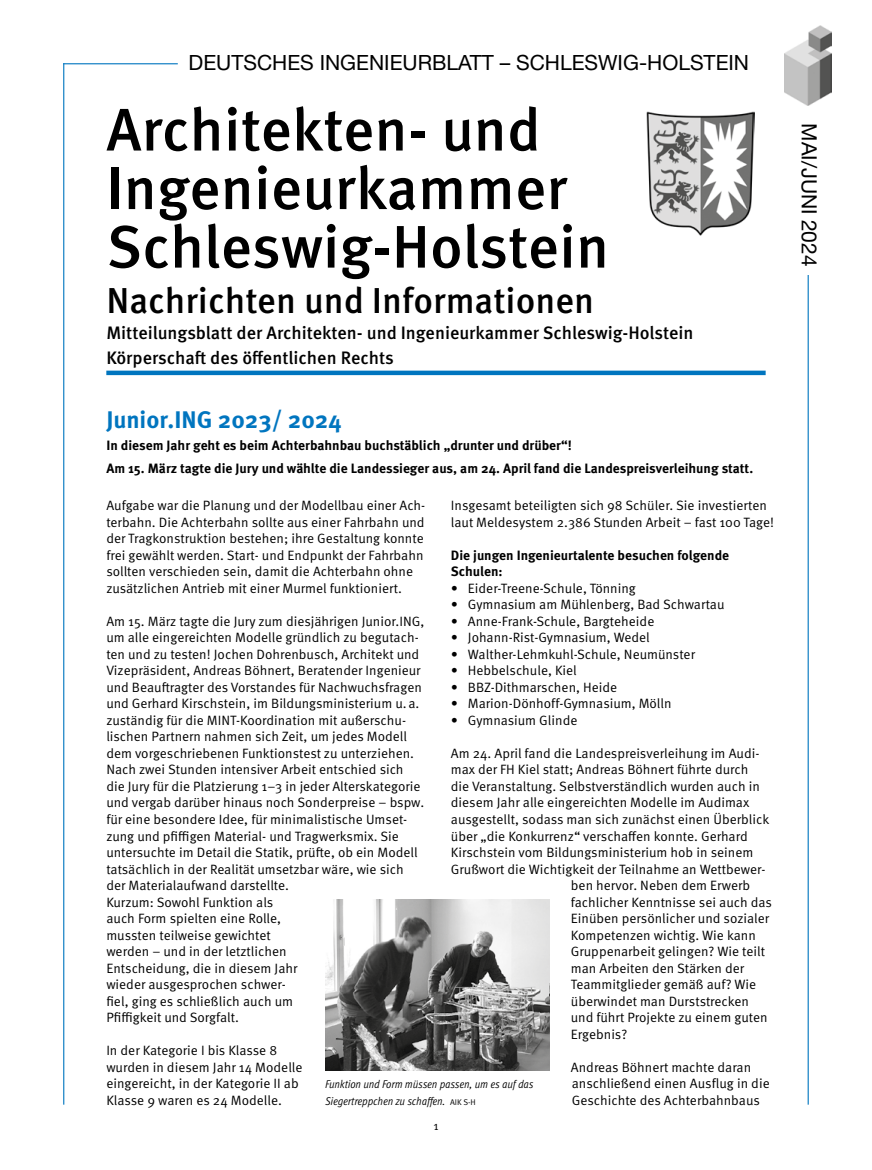
<style>
.page{position:relative;width:872px;height:1170px;background:#fff}
.page>*{position:absolute;margin:0;border:0;box-sizing:border-box;transform-origin:0 0}
.Titel{font:500 60px "Meta OT";color:#000}
.Titel_Unterzeile{font:500 36px "Meta OT";color:#000}
.Headline_16_pt{font:700 24px "Meta OT";color:#0075bf}
.t1{font:21px "Helvetica Neue LT Std";color:#000}
.Titel_letzte_Zeile{font:500 18px "Meta OT";color:#000}
.Fließtext{font:13.5px/16.5px "Meta OT Norm";color:#000}
.Fließtext_Liste{font:13.5px "Meta OT Norm";color:#000}
.Subline{font:700 13.5px/22.5px "Meta OT";color:#000}
.Fließtext-2{font:700 13.5px/16.5px "Meta OT";color:#000}
.t2{font:12px "Meta OT Norm";color:#000}
.Bildunterschrift{font:11.25px/16.5px "Meta OT Cond Norm Ita";color:#000}
.s1{font-family:"Meta OT Norm";font-size:8.25px}
</style>
<div class="page">
<hr style="left:807px;top:222px;width:1px;height:882px;background:#0075bf">
<hr style="left:63px;top:63px;width:1px;height:1041px;background:#0075bf">
<hr style="left:63px;top:63px;width:115px;height:1px;background:#0075bf">
<div style="left:797px;top:123px;width:24px;height:152px;background:#fff"></div>
<img style="left:784px;top:26px;width:47px;height:79px">
<img style="left:646px;top:111px;width:109px;height:124px">
<div style="left:106px;top:370px;width:659px;height:5px;background:#0075bf"></div>
<img style="left:325px;top:899px;width:224px;height:171px">
<h3 class="t1" style="left:189px;top:50px;width:562px">DEUTSCHES INGENIEURBLATT – SCHLESWIG-HOLSTEIN</h3>
<p class="Titel" style="left:106px;top:92px;width:436px">Architekten- und</p>
<p class="Titel" style="left:106px;top:151px;width:462px">Ingenieurkammer</p>
<p class="Titel" style="left:106px;top:209px;width:504px">Schleswig-Holstein</p>
<p class="Titel_Unterzeile" style="left:106px;top:278px;width:489px">Nachrichten und Informationen</p>
<p class="Titel_letzte_Zeile" style="left:106px;top:321px;width:589px">Mitteilungsblatt der Architekten- und Ingenieurkammer Schleswig-Holstein</p>
<p class="Titel_letzte_Zeile" style="left:106px;top:347px;width:289px">Körperschaft des öffentlichen Rechts</p>
<p class="Headline_16_pt" style="left:106px;top:404px;width:237px">Junior.ING 2023/ 2024</p>
<p class="Subline" style="left:106px;top:434px;width:648px">In diesem Jahr geht es beim Achterbahnbau buchstäblich „drunter und drüber“!<br>Am 15. März tagte die Jury und wählte die Landessieger aus, am 24. April fand die Landespreisverleihung statt.</p>
<p class="Fließtext" style="left:106px;top:497px;width:320px">Aufgabe war die Planung und der Modellbau einer Ach&shy;terbahn. Die Achterbahn sollte aus einer Fahrbahn und der Tragkonstruktion bestehen; ihre Gestaltung konnte frei gewählt werden. Start- und Endpunkt der Fahrbahn sollten verschieden sein, damit die Achterbahn ohne zusätzlichen Antrieb mit einer Murmel funktioniert.</p>
<p class="Fließtext" style="left:106px;top:613px;width:319px">Am 15. März tagte die Jury zum diesjährigen Junior.ING, um alle eingereichten Modelle gründlich zu begutach&shy;ten und zu testen! Jochen Dohrenbusch, Architekt und Vizepräsident, Andreas Böhnert, Beratender Ingenieur und Beauftragter des Vorstandes für Nachwuchsfragen und Gerhard Kirschstein, im Bildungsministerium u.a. zuständig für die MINT-Koordination mit außerschu&shy;lischen Partnern nahmen sich Zeit, um jedes Modell dem vorgeschriebenen Funktionstest zu unterziehen.<br>Nach zwei Stunden intensiver Arbeit entschied sich die Jury für die Platzierung 1–3 in jeder Alterskategorie und vergab darüber hinaus noch Sonderpreise – bspw. für eine besondere Idee, für minimalistische Umset&shy;zung und pfiffigen Material- und Tragwerksmix. Sie untersuchte im Detail die Statik, prüfte, ob ein Modell tatsächlich in der Realität umsetzbar wäre, wie sich der Materialaufwand darstellte.<br>Kurzum: Sowohl Funktion als<br>auch Form spielten eine Rolle,<br>mussten teilweise gewichtet<br>werden – und in der letztlichen<br>Entscheidung, die in diesem Jahr<br>wieder ausgesprochen schwer-<br>fiel, ging es schließlich auch um<br>Pfiffigkeit und Sorgfalt.</p>
<p class="Fließtext" style="left:106px;top:1042px;width:198px">In der Kategorie I bis Klasse 8 wurden in diesem Jahr 14 Modelle eingereicht, in der Kategorie II ab<br>Klasse 9 waren es 24 Modelle.</p>
<p class="Fließtext" style="left:451px;top:497px;width:325px">Insgesamt beteiligten sich 98 Schüler. Sie investierten laut Meldesystem 2.386 Stunden Arbeit – fast 100 Tage!</p>
<p class="Fließtext-2" style="left:451px;top:547px;width:280px">Die jungen Ingenieurtalente besuchen folgende<br>Schulen:</p>
<p class="Fließtext_Liste" style="left:451px;top:580px;width:186px">∙ Eider-Treene-Schule, Tönning</p>
<p class="Fließtext_Liste" style="left:451px;top:596px;width:275px">∙ Gymnasium am Mühlenberg, Bad Schwartau</p>
<p class="Fließtext_Liste" style="left:451px;top:613px;width:205px">∙ Anne-Frank-Schule, Bargteheide</p>
<p class="Fließtext_Liste" style="left:451px;top:629px;width:200px">∙ Johann-Rist-Gymnasium, Wedel</p>
<p class="Fließtext_Liste" style="left:451px;top:646px;width:246px">∙ Walther-Lehmkuhl-Schule, Neumünster</p>
<p class="Fließtext_Liste" style="left:451px;top:662px;width:127px">∙ Hebbelschule, Kiel</p>
<p class="Fließtext_Liste" style="left:451px;top:679px;width:168px">∙ BBZ-Dithmarschen, Heide</p>
<p class="Fließtext_Liste" style="left:451px;top:695px;width:222px">∙ Marion-Dönhoff-Gymnasium, Mölln</p>
<p class="Fließtext_Liste" style="left:451px;top:712px;width:128px">∙ Gymnasium Glinde</p>
<p class="Fließtext" style="left:451px;top:745px;width:310px">Am 24. April fand die Landespreisverleihung im Audi-</p>
<p class="Fließtext" style="left:451px;top:761px;width:299px">max der FH Kiel statt; Andreas Böhnert führte durch</p>
<p class="Fließtext" style="left:451px;top:778px;width:310px">die Veranstaltung. Selbstverständlich wurden auch in</p>
<p class="Fließtext" style="left:451px;top:794px;width:300px">diesem Jahr alle eingereichten Modelle im Audimax</p>
<p class="Fließtext" style="left:451px;top:811px;width:320px">ausgestellt, sodass man sich zunächst einen Überblick</p>
<p class="Fließtext" style="left:451px;top:827px;width:298px">über „die Konkurrenz“ verschaffen konnte. Gerhard</p>
<p class="Fließtext" style="left:451px;top:844px;width:304px">Kirschstein vom Bildungsministerium hob in seinem</p>
<p class="Fließtext" style="left:451px;top:860px;width:316px">Grußwort die Wichtigkeit der Teilnahme an Wettbewer-</p>
<p class="Fließtext" style="left:571px;top:877px;width:181px">ben hervor. Neben dem Erwerb</p>
<p class="Fließtext" style="left:571px;top:893px;width:203px">fachlicher Kenntnisse sei auch das</p>
<p class="Fließtext" style="left:571px;top:910px;width:200px">Einüben persönlicher und sozialer</p>
<p class="Fließtext" style="left:571px;top:926px;width:187px">Kompetenzen wichtig. Wie kann</p>
<p class="Fließtext" style="left:571px;top:943px;width:196px">Gruppenarbeit gelingen? Wie teilt</p>
<p class="Fließtext" style="left:571px;top:959px;width:175px">man Arbeiten den Stärken der</p>
<p class="Fließtext" style="left:571px;top:976px;width:187px">Teammitglieder gemäß auf? Wie</p>
<p class="Fließtext" style="left:571px;top:992px;width:180px">überwindet man Durststrecken</p>
<p class="Fließtext" style="left:571px;top:1009px;width:198px">und führt Projekte zu einem guten</p>
<p class="Fließtext" style="left:571px;top:1025px;width:58px">Ergebnis?</p>
<p class="Fließtext" style="left:571px;top:1058px;width:200px">Andreas Böhnert machte daran anschließend einen Ausflug in die<br>Geschichte des Achterbahnbaus</p>
<p class="Bildunterschrift" style="left:325px;top:1075px;width:210px">Funktion und Form müssen passen, um es auf das<br>Siegertreppchen zu schaffen. <span class="s1">AIK S-H</span></p>
<p class="t2" style="left:433px;top:1118px;width:7px">1</p>
<h3 class="t1" style="left:821px;top:123px;width:145px;rotate:90deg">MAI/JUNI 2024</h3>
</div>
